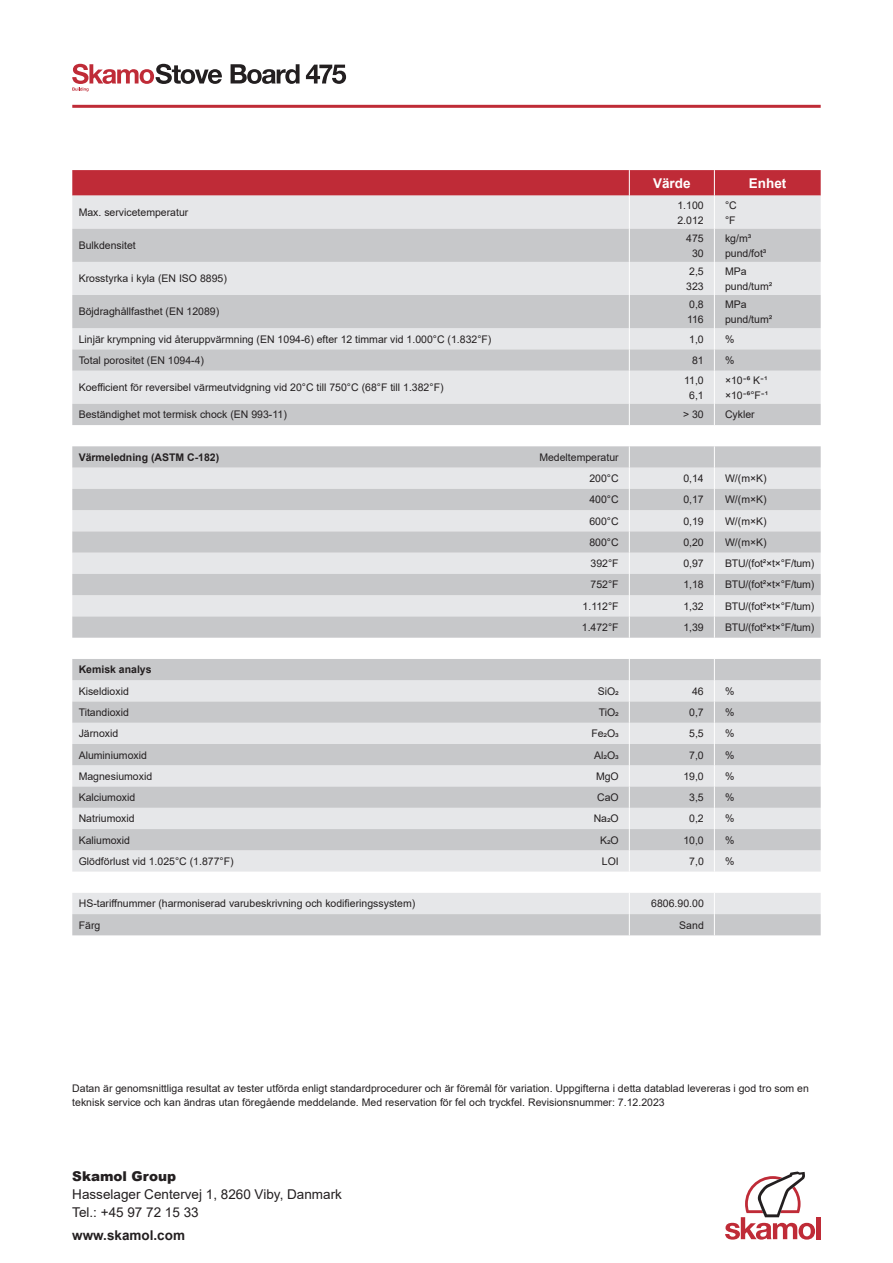
<style>
.page{position:relative;width:893px;height:1263px;background:#fff}
.page>*{position:absolute;margin:0;border:0;box-sizing:border-box;transform-origin:0 0}
.t1{font:13.5px/18px "Arial";color:#231f20}
.t2{font:700 13.5px "Arial";color:#231f20}
.t3{font:900 13.5px "Arial";color:#231f20}
.t4{font:700 13.5px "Arial";color:#fff}
.t5{font:10.5px/15px "Arial";color:#231f20}
.t6{font:700 10.5px "Arial";color:#231f20}
</style>
<div class="page">
<svg style="left:231px;top:64px;width:69px;height:20px"></svg>
<svg style="left:306px;top:65px;width:40px;height:19px"></svg>
<svg style="left:72px;top:64px;width:150px;height:27px"></svg>
<svg style="left:72px;top:170px;width:749px;height:26px;background:#c0313c"></svg>
<hr style="left:72px;top:105px;width:749px;height:3px;background:#bf2b37">
<div style="left:816px;top:1217px;width:5px;height:22px;background:#bf2b37"></div>
<svg style="left:725px;top:1171px;width:90px;height:68px"></svg>
<div style="left:72px;top:196px;width:749px;height:33px;background:#e6e7e9"></div>
<svg style="left:72px;top:229px;width:749px;height:706px;background:#d9dadc"></svg>
<hr style="left:629px;top:196px;width:1px;height:33px;background:#fff">
<hr style="left:714px;top:196px;width:1px;height:33px;background:#fff">
<hr style="left:629px;top:229px;width:1px;height:33px;background:#fff">
<hr style="left:714px;top:229px;width:1px;height:33px;background:#fff">
<hr style="left:629px;top:262px;width:1px;height:33px;background:#fff">
<hr style="left:714px;top:262px;width:1px;height:33px;background:#fff">
<hr style="left:629px;top:295px;width:1px;height:33px;background:#fff">
<hr style="left:714px;top:295px;width:1px;height:33px;background:#fff">
<svg style="left:629px;top:328px;width:1px;height:43px"></svg>
<svg style="left:714px;top:328px;width:1px;height:43px"></svg>
<hr style="left:629px;top:371px;width:1px;height:33px;background:#fff">
<hr style="left:714px;top:371px;width:1px;height:33px;background:#fff">
<svg style="left:629px;top:404px;width:1px;height:21px"></svg>
<svg style="left:714px;top:404px;width:1px;height:21px"></svg>
<svg style="left:629px;top:446px;width:1px;height:192px"></svg>
<svg style="left:714px;top:446px;width:1px;height:192px"></svg>
<svg style="left:629px;top:659px;width:1px;height:212px"></svg>
<svg style="left:714px;top:659px;width:1px;height:212px"></svg>
<svg style="left:629px;top:893px;width:1px;height:42px"></svg>
<svg style="left:714px;top:893px;width:1px;height:42px"></svg>
<p class="t4" style="left:653px;top:173px;width:39px">Värde</p>
<p class="t4" style="left:749px;top:173px;width:39px">Enhet</p>
<p class="t5" style="left:79px;top:205px;width:111px">Max. servicetemperatur</p>
<p class="t5" style="left:677px;top:197px;width:28px">1.100<br>2.012</p>
<p class="t5" style="left:725px;top:197px;width:13px">°C °F</p>
<p class="t5" style="left:79px;top:238px;width:59px">Bulkdensitet</p>
<p class="t5" style="left:686px;top:230px;width:19px;text-align:center">475<br>30</p>
<p class="t5" style="left:725px;top:230px;width:43px">kg/m³ pund/fot³</p>
<p class="t5" style="left:79px;top:271px;width:150px">Krosstyrka i kyla (EN ISO 8895)</p>
<p class="t5" style="left:686px;top:264px;width:19px">2,5<br>323</p>
<p class="t5" style="left:725px;top:264px;width:49px">MPa pund/tum²</p>
<p class="t5" style="left:79px;top:304px;width:142px">Böjdraghållfasthet (EN 12089)</p>
<p class="t5" style="left:687px;top:297px;width:18px">0,8<br>116</p>
<p class="t5" style="left:725px;top:297px;width:49px">MPa pund/tum²</p>
<p class="t5" style="left:79px;top:331px;width:414px">Linjär krympning vid återuppvärmning (EN 1094-6) efter 12 timmar vid 1.000°C (1.832°F)</p>
<p class="t5" style="left:689px;top:331px;width:16px">1,0</p>
<p class="t5" style="left:725px;top:331px;width:11px">%</p>
<p class="t5" style="left:79px;top:353px;width:127px">Total porositet (EN 1094-4)</p>
<p class="t5" style="left:692px;top:353px;width:13px">81</p>
<p class="t5" style="left:725px;top:353px;width:11px">%</p>
<p class="t5" style="left:79px;top:380px;width:366px">Koefficient för reversibel värmeutvidgning vid 20°C till 750°C (68°F till 1.382°F)</p>
<p class="t5" style="left:684px;top:372px;width:21px;text-align:center">11,0<br>6,1</p>
<p class="t5" style="left:725px;top:372px;width:45px">× 1 0 K⁶־ ¹־ ×10־⁶°F ¹־</p>
<p class="t5" style="left:79px;top:407px;width:210px">Beständighet mot termisk chock (EN 993-11)</p>
<p class="t5" style="left:683px;top:407px;width:22px">&gt; 30</p>
<p class="t5" style="left:725px;top:407px;width:31px">Cykler</p>
<p class="t6" style="left:79px;top:450px;width:142px">Värmeledning (ASTM C-182)</p>
<p class="t5" style="left:539px;top:446px;width:81px;line-height:21.3px;text-align:right">Medeltemperatur<br>200°C</p>
<p class="t5" style="left:683px;top:471px;width:22px">0,14</p>
<p class="t5" style="left:725px;top:471px;width:43px">W/(m×K)</p>
<p class="t5" style="left:589px;top:492px;width:31px">400°C</p>
<p class="t5" style="left:683px;top:492px;width:22px">0,17</p>
<p class="t5" style="left:725px;top:492px;width:43px">W/(m×K)</p>
<p class="t5" style="left:589px;top:513px;width:31px">600°C</p>
<p class="t5" style="left:683px;top:513px;width:22px">0,19</p>
<p class="t5" style="left:725px;top:513px;width:43px">W/(m×K)</p>
<p class="t5" style="left:589px;top:535px;width:31px">800°C</p>
<p class="t5" style="left:683px;top:535px;width:22px">0,20</p>
<p class="t5" style="left:725px;top:535px;width:43px">W/(m×K)</p>
<p class="t5" style="left:591px;top:556px;width:30px">392°F</p>
<p class="t5" style="left:683px;top:556px;width:22px">0,97</p>
<p class="t5" style="left:725px;top:556px;width:91px">BTU/(fot²×t×°F/tum)</p>
<p class="t5" style="left:591px;top:577px;width:30px">752°F</p>
<p class="t5" style="left:683px;top:577px;width:22px">1,18</p>
<p class="t5" style="left:725px;top:577px;width:91px">BTU/(fot²×t×°F/tum)</p>
<p class="t5" style="left:583px;top:598px;width:38px">1.112°F</p>
<p class="t5" style="left:683px;top:598px;width:22px">1,32</p>
<p class="t5" style="left:725px;top:598px;width:91px">BTU/(fot²×t×°F/tum)</p>
<p class="t5" style="left:582px;top:620px;width:38px">1.472°F</p>
<p class="t5" style="left:683px;top:620px;width:22px">1,39</p>
<p class="t5" style="left:725px;top:620px;width:91px">BTU/(fot²×t×°F/tum)</p>
<p class="t6" style="left:79px;top:662px;width:74px">Kemisk analys</p>
<p class="t5" style="left:79px;top:683px;width:52px">Kiseldioxid</p>
<p class="t5" style="left:598px;top:683px;width:22px">SiO2</p>
<p class="t5" style="left:692px;top:683px;width:13px">46</p>
<p class="t5" style="left:725px;top:683px;width:11px">%</p>
<p class="t5" style="left:79px;top:705px;width:52px">Titandioxid</p>
<p class="t5" style="left:599px;top:705px;width:22px">TiO2</p>
<p class="t5" style="left:689px;top:705px;width:16px">0,7</p>
<p class="t5" style="left:725px;top:705px;width:11px">%</p>
<p class="t5" style="left:79px;top:726px;width:41px">Järnoxid</p>
<p class="t5" style="left:591px;top:726px;width:29px">Fe2O3</p>
<p class="t5" style="left:689px;top:726px;width:16px">5,5</p>
<p class="t5" style="left:725px;top:726px;width:11px">%</p>
<p class="t5" style="left:79px;top:747px;width:70px">Aluminiumoxid</p>
<p class="t5" style="left:594px;top:747px;width:26px">Al2O3</p>
<p class="t5" style="left:689px;top:747px;width:16px">7,0</p>
<p class="t5" style="left:725px;top:747px;width:11px">%</p>
<p class="t5" style="left:79px;top:768px;width:75px">Magnesiumoxid</p>
<p class="t5" style="left:596px;top:768px;width:24px">MgO</p>
<p class="t5" style="left:683px;top:768px;width:22px">19,0</p>
<p class="t5" style="left:725px;top:768px;width:11px">%</p>
<p class="t5" style="left:79px;top:790px;width:58px">Kalciumoxid</p>
<p class="t5" style="left:597px;top:790px;width:23px">CaO</p>
<p class="t5" style="left:689px;top:790px;width:16px">3,5</p>
<p class="t5" style="left:725px;top:790px;width:11px">%</p>
<p class="t5" style="left:79px;top:811px;width:58px">Natriumoxid</p>
<p class="t5" style="left:594px;top:811px;width:27px">Na2O</p>
<p class="t5" style="left:689px;top:811px;width:16px">0,2</p>
<p class="t5" style="left:725px;top:811px;width:11px">%</p>
<p class="t5" style="left:79px;top:832px;width:53px">Kaliumoxid</p>
<p class="t5" style="left:600px;top:832px;width:20px">K2O</p>
<p class="t5" style="left:683px;top:832px;width:22px">10,0</p>
<p class="t5" style="left:725px;top:832px;width:11px">%</p>
<p class="t5" style="left:79px;top:853px;width:156px">Glödförlust vid 1.025°C (1.877°F)</p>
<p class="t5" style="left:602px;top:853px;width:18px">LOI</p>
<p class="t5" style="left:689px;top:853px;width:16px">7,0</p>
<p class="t5" style="left:725px;top:853px;width:11px">%</p>
<p class="t5" style="left:79px;top:896px;width:338px">HS-tariffnummer (harmoniserad varubeskrivning och kodifieringssystem)</p>
<p class="t5" style="left:651px;top:896px;width:54px">6806.90.00</p>
<p class="t5" style="left:79px;top:917px;width:23px">Färg</p>
<p class="t5" style="left:679px;top:917px;width:26px">Sand</p>
<p class="t5" style="left:72px;top:1081px;width:738px;line-height:13.5px">Datan är genomsnittliga resultat av tester utförda enligt standardprocedurer och är föremål för variation. Uppgifterna i detta datablad levereras i god tro som en teknisk service och kan ändras utan föregående meddelande. Med reservation för fel och tryckfel. Revisionsnummer: 7.12.2023</p>
<p class="t3" style="left:72px;top:1166px;width:105px">Skamol Group</p>
<p class="t1" style="left:72px;top:1185px;width:271px">Hasselager Centervej 1, 8260 Viby, Danmark<br>Tel.: +45 97 72 15 33</p>
<p class="t2" style="left:72px;top:1225px;width:114px">www.skamol.com</p>
</div>
